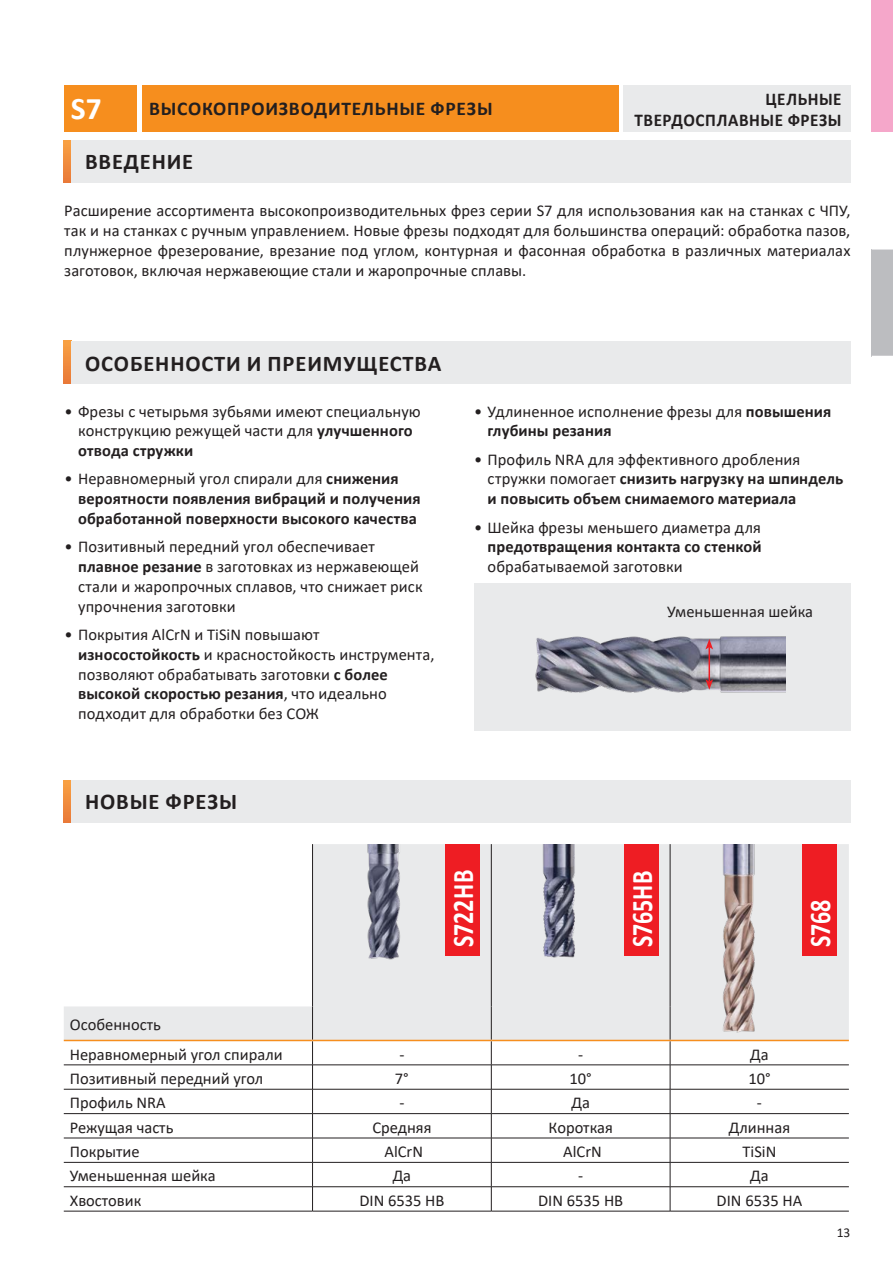
<style>
.page{position:relative;width:893px;height:1263px;background:#fff}
.page>*{position:absolute;margin:0;border:0;box-sizing:border-box;transform-origin:0 0}
.M_ISO_specification{font:700 31.5px "Calibri";color:#fff}
.t1{font:700 30px "Calibri";letter-spacing:.005em;color:#fff;scale:.8 1}
.M_Headline_NAZEV{font:700 22.5px "Calibri";letter-spacing:.04em;color:#231f20}
.M_Headline_NAZEV-2{font:700 19.5px "Calibri";letter-spacing:.04em;color:#231f20}
.M_Headline_uvod_stra{font:700 18px "Calibri";letter-spacing:.03em;color:#231f20;scale:.95 1}
.M_Odrážky{font:16.5px/19.8px "Calibri";letter-spacing:.005em;color:#231f20}
.M_Text_základní{font:16.5px/19.8px "Calibri";letter-spacing:.005em;color:#231f20;text-align:justify}
.M_Odrážky-2{font:700 16.5px/19.8px "Calibri";letter-spacing:.005em;color:#231f20}
.M_Text_zkouska{font:16.5px "Calibri";color:#231f20}
.t2{font:13.5px "Calibri";color:#231f20}
.s1{font-weight:700}
.s2{font-weight:400}
</style>
<div class="page">
<div style="left:872px;top:0;width:21px;height:132px;background:#f5a7ca"></div>
<div style="left:872px;top:249px;width:21px;height:107px;background:#bcbdc0"></div>
<hr style="left:872px;top:248px;width:21px;height:2px;background:#fff">
<div style="left:474px;top:583px;width:376px;height:148px;background:#e9eaeb"></div>
<div style="left:64px;top:85px;width:73px;height:47px;background:#f68e1e"></div>
<div style="left:142px;top:85px;width:476px;height:47px;background:#f68e1e"></div>
<div style="left:623px;top:85px;width:227px;height:47px;background:#e9eaeb"></div>
<svg style="left:64px;top:341px;width:7px;height:42px"></svg>
<div style="left:71px;top:341px;width:779px;height:42px;background:#e9eaeb"></div>
<svg style="left:64px;top:780px;width:7px;height:43px"></svg>
<div style="left:71px;top:780px;width:779px;height:43px;background:#e9eaeb"></div>
<svg style="left:64px;top:844px;width:785px;height:196px;fill:#e9eaeb"></svg>
<hr style="left:312px;top:844px;width:1px;height:162px;background:#231f20">
<hr style="left:491px;top:844px;width:1px;height:162px;background:#231f20">
<hr style="left:670px;top:844px;width:1px;height:162px;background:#231f20">
<hr style="left:312px;top:1006px;width:1px;height:34px;background:#231f20">
<hr style="left:491px;top:1006px;width:1px;height:34px;background:#231f20">
<hr style="left:670px;top:1006px;width:1px;height:34px;background:#231f20">
<hr style="left:64px;top:1064px;width:249px;height:1px;background:#231f20">
<hr style="left:313px;top:1064px;width:178px;height:1px;background:#231f20">
<hr style="left:491px;top:1064px;width:179px;height:1px;background:#231f20">
<hr style="left:670px;top:1064px;width:179px;height:1px;background:#231f20">
<hr style="left:64px;top:1089px;width:249px;height:1px;background:#231f20">
<hr style="left:313px;top:1089px;width:178px;height:1px;background:#231f20">
<hr style="left:491px;top:1089px;width:179px;height:1px;background:#231f20">
<hr style="left:670px;top:1089px;width:179px;height:1px;background:#231f20">
<hr style="left:64px;top:1113px;width:249px;height:1px;background:#231f20">
<hr style="left:313px;top:1113px;width:178px;height:1px;background:#231f20">
<hr style="left:491px;top:1113px;width:179px;height:1px;background:#231f20">
<hr style="left:670px;top:1113px;width:179px;height:1px;background:#231f20">
<hr style="left:64px;top:1138px;width:249px;height:1px;background:#231f20">
<hr style="left:313px;top:1138px;width:178px;height:1px;background:#231f20">
<hr style="left:491px;top:1138px;width:179px;height:1px;background:#231f20">
<hr style="left:670px;top:1138px;width:179px;height:1px;background:#231f20">
<hr style="left:64px;top:1162px;width:249px;height:1px;background:#231f20">
<hr style="left:313px;top:1162px;width:178px;height:1px;background:#231f20">
<hr style="left:491px;top:1162px;width:179px;height:1px;background:#231f20">
<hr style="left:670px;top:1162px;width:179px;height:1px;background:#231f20">
<hr style="left:64px;top:1186px;width:249px;height:1px;background:#231f20">
<hr style="left:313px;top:1186px;width:178px;height:1px;background:#231f20">
<svg style="left:312px;top:1041px;width:1px;height:170px"></svg>
<hr style="left:491px;top:1186px;width:179px;height:1px;background:#231f20">
<svg style="left:491px;top:1041px;width:1px;height:170px"></svg>
<hr style="left:670px;top:1186px;width:179px;height:1px;background:#231f20">
<svg style="left:670px;top:1041px;width:1px;height:170px"></svg>
<hr style="left:64px;top:1211px;width:249px;height:1px;background:#231f20">
<hr style="left:313px;top:1211px;width:178px;height:1px;background:#231f20">
<hr style="left:491px;top:1211px;width:179px;height:1px;background:#231f20">
<hr style="left:670px;top:1211px;width:179px;height:1px;background:#231f20">
<hr style="left:64px;top:1040px;width:249px;height:1px;background:#f68e1e">
<hr style="left:313px;top:1040px;width:178px;height:1px;background:#f68e1e">
<hr style="left:491px;top:1040px;width:179px;height:1px;background:#f68e1e">
<hr style="left:670px;top:1040px;width:179px;height:1px;background:#f68e1e">
<svg style="left:64px;top:140px;width:7px;height:43px"></svg>
<div style="left:71px;top:140px;width:779px;height:43px;background:#e9eaeb"></div>
<div style="left:445px;top:844px;width:35px;height:112px;background:#ee1d23"></div>
<div style="left:624px;top:844px;width:35px;height:112px;background:#ee1d23"></div>
<div style="left:802px;top:844px;width:35px;height:112px;background:#ee1d23"></div>
<img style="left:540px;top:844px;width:43px;height:117px">
<img style="left:353px;top:844px;width:65px;height:118px">
<img style="left:535px;top:636px;width:250px;height:57px">
<hr style="left:708px;top:647px;width:2px;height:34px;background:#ee1d23">
<svg style="left:705px;top:639px;width:8px;height:10px"></svg>
<svg style="left:705px;top:679px;width:8px;height:11px"></svg>
<img style="left:706px;top:844px;width:66px;height:188px">
<p class="M_ISO_specification" style="left:71px;top:87px;width:32px">S7</p>
<p class="M_Headline_NAZEV" style="left:85px;top:146px;width:110px">ВВЕДЕНИЕ</p>
<p class="M_Headline_NAZEV-2" style="left:149px;top:95px;width:345px">ВЫСОКОПРОИЗВОДИТЕЛЬНЫЕ ФРЕЗЫ</p>
<p class="M_Headline_uvod_stra" style="left:765px;top:86px;width:82px">ЦЕЛЬНЫЕ</p>
<p class="M_Headline_uvod_stra" style="left:634px;top:107px;width:220px">ТВЕРДОСПЛАВНЫЕ ФРЕЗЫ</p>
<p class="M_Text_základní" style="left:64px;top:201px;width:788px">Расширение ассортимента высокопроизводительных фрез серии S7 для использования как на станках с ЧПУ, так и на станках с ручным управлением. Новые фрезы подходят для большинства операций: обработка пазов, плунжерное фрезерование, врезание под углом, контурная и фасонная обработка в различных материалах заготовок, включая нержавеющие стали и жаропрочные сплавы.</p>
<p class="M_Headline_NAZEV" style="left:85px;top:348px;width:358px">ОСОБЕННОСТИ И ПРЕИМУЩЕСТВА</p>
<p class="M_Odrážky" style="left:78px;top:401px;width:344px;text-indent:-14px">• Фрезы с четырьмя зубьями имеют специальную конструкцию режущей части для <span class="s1">улучшенного отвода стружки</span></p>
<p class="M_Odrážky-2" style="left:78px;top:469px;width:344px;text-indent:-14px"><span class="s2">• Неравномерный угол спирали для</span> снижения вероятности появления вибраций и получения обработанной поверхности высокого качества</p>
<p class="M_Odrážky" style="left:78px;top:536px;width:346px;text-indent:-14px">• Позитивный передний угол обеспечивает <span class="s1">плавное резание</span> в заготовках из нержавеющей стали и жаропрочных сплавов, что снижает риск упрочнения заготовки</p>
<p class="M_Odrážky" style="left:78px;top:624px;width:358px;text-indent:-14px">• Покрытия AlCrN и TiSiN повышают <span class="s1">износостойкость</span> и красностойкость инструмента, позволяют обрабатывать заготовки <span class="s1">с более высокой скоростью резания</span>, что идеально подходит для обработки без СОЖ</p>
<p class="M_Odrážky" style="left:488px;top:401px;width:345px;text-indent:-14px">• Удлиненное исполнение фрезы для <span class="s1">повышения глубины резания</span></p>
<p class="M_Odrážky-2" style="left:488px;top:449px;width:357px;text-indent:-14px"><span class="s2">• Профиль NRA для эффективного дробления стружки помогает</span> снизить нагрузку на шпиндель и повысить объем снимаемого материала</p>
<p class="M_Odrážky" style="left:488px;top:517px;width:276px;text-align:justify;text-indent:-14px">• Шейка фрезы меньшего диаметра для <span class="s1">предотвращения контакта со стенкой </span>обрабатываемой заготовки</p>
<p class="M_Text_zkouska" style="left:667px;top:600px;width:147px">Уменьшенная шейка</p>
<p class="M_Headline_NAZEV" style="left:85px;top:786px;width:153px">НОВЫЕ ФРЕЗЫ</p>
<p class="t1" style="left:442px;top:947px;width:98px;rotate:-90deg">S722HB</p>
<p class="t1" style="left:621px;top:947px;width:98px;rotate:-90deg">S765HB</p>
<p class="t1" style="left:799px;top:947px;width:61px;rotate:-90deg">S768</p>
<p class="M_Text_zkouska" style="left:70px;top:1013px;width:93px">Особенность</p>
<p class="M_Text_zkouska" style="left:70px;top:1042px;width:214px">Неравномерный угол спирали</p>
<p class="M_Text_zkouska" style="left:399px;top:1042px;width:7px">-</p>
<p class="M_Text_zkouska" style="left:578px;top:1042px;width:7px">-</p>
<p class="M_Text_zkouska" style="left:750px;top:1042px;width:20px">Да</p>
<p class="M_Text_zkouska" style="left:70px;top:1067px;width:195px">Позитивный передний угол</p>
<p class="M_Text_zkouska" style="left:395px;top:1067px;width:15px">7°</p>
<p class="M_Text_zkouska" style="left:570px;top:1067px;width:24px">10°</p>
<p class="M_Text_zkouska" style="left:748px;top:1067px;width:24px">10°</p>
<p class="M_Text_zkouska" style="left:70px;top:1091px;width:97px">Профиль NRA</p>
<p class="M_Text_zkouska" style="left:399px;top:1091px;width:7px">-</p>
<p class="M_Text_zkouska" style="left:571px;top:1091px;width:20px">Да</p>
<p class="M_Text_zkouska" style="left:757px;top:1091px;width:7px">-</p>
<p class="M_Text_zkouska" style="left:70px;top:1116px;width:105px">Режущая часть</p>
<p class="M_Text_zkouska" style="left:372px;top:1116px;width:61px">Средняя</p>
<p class="M_Text_zkouska" style="left:549px;top:1116px;width:66px">Короткая</p>
<p class="M_Text_zkouska" style="left:729px;top:1116px;width:63px">Длинная</p>
<p class="M_Text_zkouska" style="left:70px;top:1140px;width:71px">Покрытие</p>
<p class="M_Text_zkouska" style="left:384px;top:1140px;width:40px">AlCrN</p>
<p class="M_Text_zkouska" style="left:563px;top:1140px;width:40px">AlCrN</p>
<p class="M_Text_zkouska" style="left:743px;top:1140px;width:35px">TiSiN</p>
<p class="M_Text_zkouska" style="left:70px;top:1164px;width:147px">Уменьшенная шейка</p>
<p class="M_Text_zkouska" style="left:393px;top:1164px;width:20px">Да</p>
<p class="M_Text_zkouska" style="left:578px;top:1164px;width:7px">-</p>
<p class="M_Text_zkouska" style="left:750px;top:1164px;width:20px">Да</p>
<p class="M_Text_zkouska" style="left:70px;top:1189px;width:73px">Хвостовик</p>
<p class="M_Text_zkouska" style="left:359px;top:1189px;width:87px">DIN 6535 HB</p>
<p class="M_Text_zkouska" style="left:538px;top:1189px;width:87px">DIN 6535 HB</p>
<p class="M_Text_zkouska" style="left:717px;top:1189px;width:87px">DIN 6535 HA</p>
<p class="t2" style="left:837px;top:1223px;width:15px">13</p>
</div>
